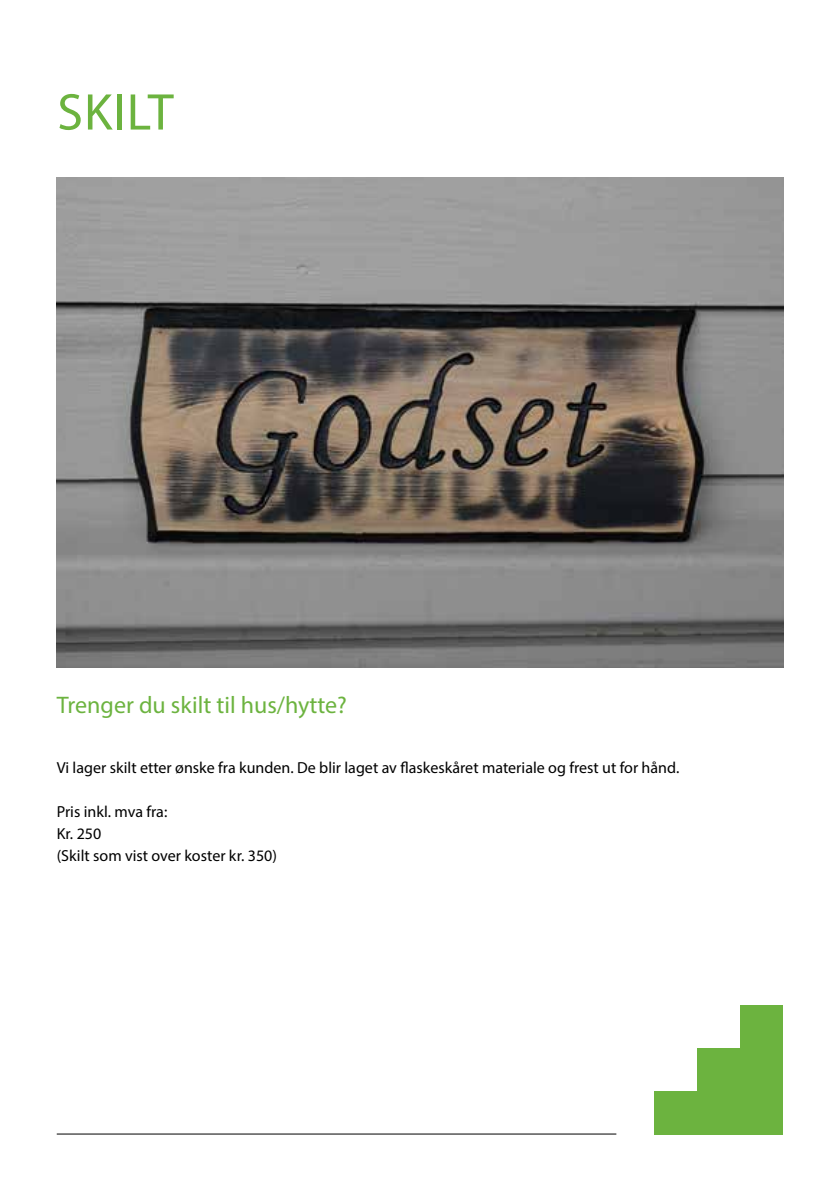
<style>
.page{position:relative;width:840px;height:1191px;background:#fff}
.page>*{position:absolute;margin:0;border:0;box-sizing:border-box;transform-origin:0 0}
.t1{font:52px "Myriad Pro";color:#6cb33f}
.t2{font:24px "Myriad Pro";color:#6cb33f}
.t3{font:16px/22px "Myriad Pro";color:#000}
</style>
<div class="page">
<img style="left:57px;top:177px;width:725px;height:491px">
<hr style="left:57px;top:1133px;width:559px;height:1px;background:#000">
<div style="left:654px;top:1091px;width:49px;height:43px;background:#6cb33f"></div>
<div style="left:696px;top:1091px;width:43px;height:43px;background:#6cb33f"></div>
<div style="left:696px;top:1048px;width:69px;height:47px;background:#6cb33f"></div>
<div style="left:727px;top:1091px;width:55px;height:43px;background:#6cb33f"></div>
<div style="left:739px;top:1039px;width:43px;height:56px;background:#6cb33f"></div>
<div style="left:739px;top:1005px;width:43px;height:43px;background:#6cb33f"></div>
<h1 class="t1" style="left:57px;top:80px;width:50px">Skilt</h1>
<h2 class="t2" style="left:57px;top:690px;width:291px">Trenger du skilt til hus/hytte?</h2>
<p class="t3" style="left:57px;top:756px;width:623px">Vi lager skilt etter ønske fra kunden. De blir laget av flaskeskåret materiale og frest ut for hånd.</p>
<p class="t3" style="left:57px;top:800px;width:222px">Pris inkl. mva fra:<br>Kr. 250<br>(Skilt som vist over koster kr. 350)</p>
</div>
